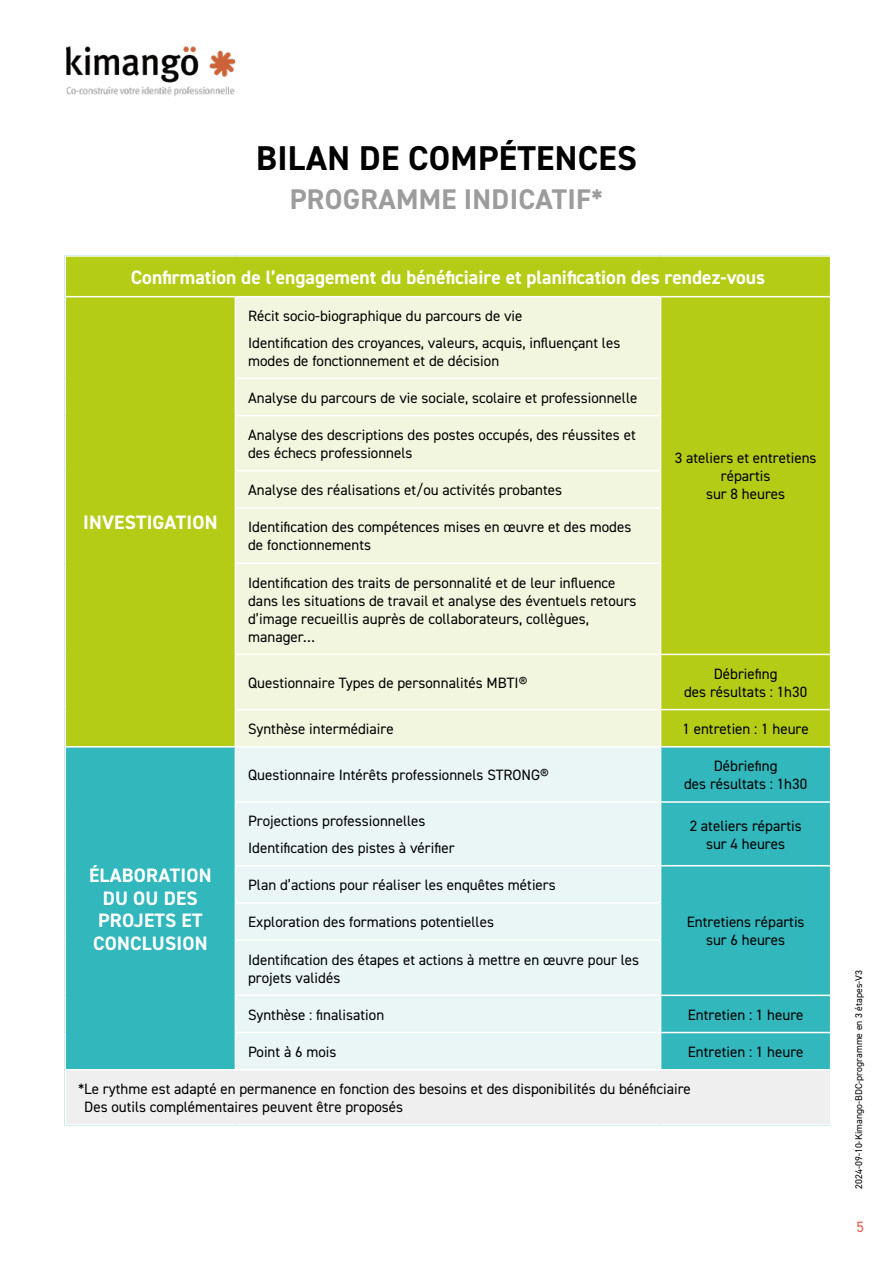
<style>
.page{position:relative;width:893px;height:1263px;background:#fff}
.page>*{position:absolute;margin:0;border:0;box-sizing:border-box;transform-origin:0 0}
.t1{font:700 34.5px "DIN2014";letter-spacing:.01em;color:#000}
.t2{font:700 28.5px "DIN2014";letter-spacing:.01em;color:#9c9c9c}
.t3{font:700 19.5px/22.5px "DIN2014";color:#fff;text-align:center}
.t4{font:15px/18px "DIN2014";color:#000}
.t5{font:15px "DIN2014";color:#ec6050}
.t6{font:9.75px "DIN2014";color:#000}
</style>
<div class="page">
<img style="left:66px;top:46px;width:170px;height:50px">
<div style="left:66px;top:257px;width:762px;height:489px;background:#b4cc16"></div>
<div style="left:236px;top:297px;width:424px;height:449px;background:#f3f6df"></div>
<div style="left:66px;top:747px;width:762px;height:322px;background:#31b7bc"></div>
<div style="left:236px;top:747px;width:424px;height:322px;background:#eaf5f6"></div>
<div style="left:661px;top:866px;width:167px;height:203px;background:#31b7bc"></div>
<div style="left:65px;top:1070px;width:766px;height:55px;background:#f0eff0"></div>
<hr style="left:65px;top:296px;width:170px;height:1px;background:#fff">
<hr style="left:235px;top:296px;width:426px;height:1px;background:#fff">
<hr style="left:235px;top:297px;width:1px;height:81px;background:#fff">
<hr style="left:661px;top:296px;width:170px;height:1px;background:#fff">
<hr style="left:660px;top:297px;width:1px;height:81px;background:#fff">
<hr style="left:235px;top:378px;width:426px;height:1px;background:#fff">
<hr style="left:235px;top:379px;width:1px;height:36px;background:#fff">
<hr style="left:660px;top:379px;width:1px;height:36px;background:#fff">
<hr style="left:235px;top:415px;width:426px;height:1px;background:#fff">
<hr style="left:235px;top:416px;width:1px;height:54px;background:#fff">
<hr style="left:660px;top:416px;width:1px;height:54px;background:#fff">
<hr style="left:235px;top:470px;width:426px;height:1px;background:#fff">
<hr style="left:235px;top:471px;width:1px;height:36px;background:#fff">
<hr style="left:660px;top:471px;width:1px;height:36px;background:#fff">
<hr style="left:235px;top:507px;width:426px;height:2px;background:#fff">
<hr style="left:235px;top:509px;width:1px;height:53px;background:#fff">
<hr style="left:660px;top:509px;width:1px;height:53px;background:#fff">
<hr style="left:235px;top:562px;width:426px;height:2px;background:#fff">
<hr style="left:235px;top:564px;width:1px;height:90px;background:#fff">
<hr style="left:660px;top:564px;width:1px;height:90px;background:#fff">
<hr style="left:235px;top:654px;width:426px;height:1px;background:#fff">
<hr style="left:235px;top:655px;width:1px;height:54px;background:#fff">
<hr style="left:661px;top:654px;width:170px;height:1px;background:#fff">
<hr style="left:660px;top:655px;width:1px;height:54px;background:#fff">
<hr style="left:235px;top:709px;width:426px;height:1px;background:#fff">
<hr style="left:235px;top:710px;width:1px;height:36px;background:#fff">
<hr style="left:661px;top:709px;width:170px;height:1px;background:#fff">
<hr style="left:660px;top:710px;width:1px;height:36px;background:#fff">
<hr style="left:235px;top:803px;width:1px;height:62px;background:#fff">
<hr style="left:235px;top:865px;width:426px;height:1px;background:#fff">
<hr style="left:235px;top:866px;width:1px;height:36px;background:#fff">
<hr style="left:660px;top:866px;width:1px;height:36px;background:#fff">
<hr style="left:235px;top:902px;width:426px;height:2px;background:#fff">
<hr style="left:235px;top:904px;width:1px;height:35px;background:#fff">
<hr style="left:660px;top:904px;width:1px;height:35px;background:#fff">
<hr style="left:235px;top:939px;width:426px;height:2px;background:#fff">
<hr style="left:235px;top:941px;width:1px;height:53px;background:#fff">
<hr style="left:660px;top:941px;width:1px;height:53px;background:#fff">
<hr style="left:235px;top:994px;width:426px;height:2px;background:#fff">
<hr style="left:235px;top:996px;width:1px;height:36px;background:#fff">
<hr style="left:661px;top:994px;width:170px;height:2px;background:#fff">
<hr style="left:660px;top:996px;width:1px;height:36px;background:#fff">
<hr style="left:235px;top:1032px;width:426px;height:1px;background:#fff">
<hr style="left:235px;top:1033px;width:1px;height:36px;background:#fff">
<hr style="left:661px;top:1032px;width:170px;height:1px;background:#fff">
<hr style="left:660px;top:1033px;width:1px;height:36px;background:#fff">
<hr style="left:235px;top:747px;width:1px;height:54px;background:#fff">
<hr style="left:235px;top:801px;width:426px;height:2px;background:#fff">
<hr style="left:660px;top:803px;width:1px;height:62px;background:#fff">
<hr style="left:661px;top:865px;width:170px;height:1px;background:#fff">
<hr style="left:660px;top:747px;width:1px;height:54px;background:#fff">
<hr style="left:661px;top:801px;width:170px;height:2px;background:#fff">
<h1 class="t1" style="left:256px;top:135px;width:382px">BILAN DE COMPÉTENCES</h1>
<h2 class="t2" style="left:290px;top:180px;width:315px">PROGRAMME INDICATIF*</h2>
<h3 class="t3" style="left:131px;top:266px;width:636px">Confirmation de l’engagement du bénéficiaire et planification des rendez-vous</h3>
<h3 class="t3" style="left:83px;top:511px;width:136px">INVESTIGATION</h3>
<p class="t4" style="left:248px;top:302px;width:374px;line-height:26.5px">Récit socio-biographique du parcours de vie<br>Identification des croyances, valeurs, acquis, influençant les</p>
<p class="t4" style="left:248px;top:351px;width:253px">modes de fonctionnement et de décision</p>
<p class="t4" style="left:248px;top:388px;width:391px">Analyse du parcours de vie sociale, scolaire et professionnelle</p>
<p class="t4" style="left:248px;top:426px;width:389px">Analyse des descriptions des postes occupés, des réussites et des échecs professionnels</p>
<p class="t4" style="left:248px;top:481px;width:316px">Analyse des réalisations et/ou activités probantes</p>
<p class="t4" style="left:248px;top:518px;width:385px">Identification des compétences mises en œuvre et des modes de fonctionnements</p>
<p class="t4" style="left:248px;top:573px;width:390px">Identification des traits de personnalité et de leur influence dans les situations de travail et analyse des éventuels retours d’image recueillis auprès de collaborateurs, collègues, manager…</p>
<p class="t4" style="left:248px;top:673px;width:281px">Questionnaire Types de personnalités MBTI®</p>
<p class="t4" style="left:684px;top:664px;width:125px;text-align:center">Débriefing<br>des résultats : 1h30</p>
<p class="t4" style="left:248px;top:720px;width:147px">Synthèse intermédiaire</p>
<p class="t4" style="left:682px;top:720px;width:128px">1 entretien : 1 heure</p>
<p class="t4" style="left:675px;top:449px;width:143px;text-align:center">3 ateliers et entretiens répartis<br>sur 8 heures</p>
<p class="t4" style="left:248px;top:766px;width:302px">Questionnaire Intérêts professionnels STRONG®</p>
<p class="t4" style="left:684px;top:757px;width:125px;text-align:center">Débriefing<br>des résultats : 1h30</p>
<p class="t4" style="left:248px;top:808px;width:208px;line-height:26.5px">Projections professionnelles<br>Identification des pistes à vérifier</p>
<p class="t4" style="left:690px;top:816px;width:113px;text-align:center">2 ateliers répartis sur 4 heures</p>
<p class="t4" style="left:248px;top:876px;width:309px">Plan d’actions pour réaliser les enquêtes métiers</p>
<p class="t4" style="left:687px;top:913px;width:119px;text-align:center">Entretiens répartis sur 6 heures</p>
<h3 class="t3" style="left:89px;top:864px;width:124px">ÉLABORATION<br>DU OU DES<br>PROJETS ET<br>CONCLUSION</h3>
<p class="t4" style="left:248px;top:913px;width:247px">Exploration des formations potentielles</p>
<p class="t4" style="left:248px;top:950px;width:392px">Identification des étapes et actions à mettre en œuvre pour les projets validés</p>
<p class="t4" style="left:248px;top:1005px;width:138px">Synthèse : finalisation</p>
<p class="t4" style="left:688px;top:1005px;width:117px">Entretien : 1 heure</p>
<p class="t4" style="left:248px;top:1042px;width:90px">Point à 6 mois</p>
<p class="t4" style="left:688px;top:1042px;width:117px">Entretien : 1 heure</p>
<p class="t4" style="left:84px;top:1080px;width:608px;text-indent:-6px">*Le rythme est adapté en permanence en fonction des besoins et des disponibilités du bénéficiaire<br>Des outils complémentaires peuvent être proposés</p>
<p class="t6" style="left:853px;top:1189px;width:220px;rotate:-90deg">2024-09-10-Kimango-BDC-programme en 3 étapes-V3</p>
<p class="t5" style="left:856px;top:1218px;width:9px">5</p>
</div>
